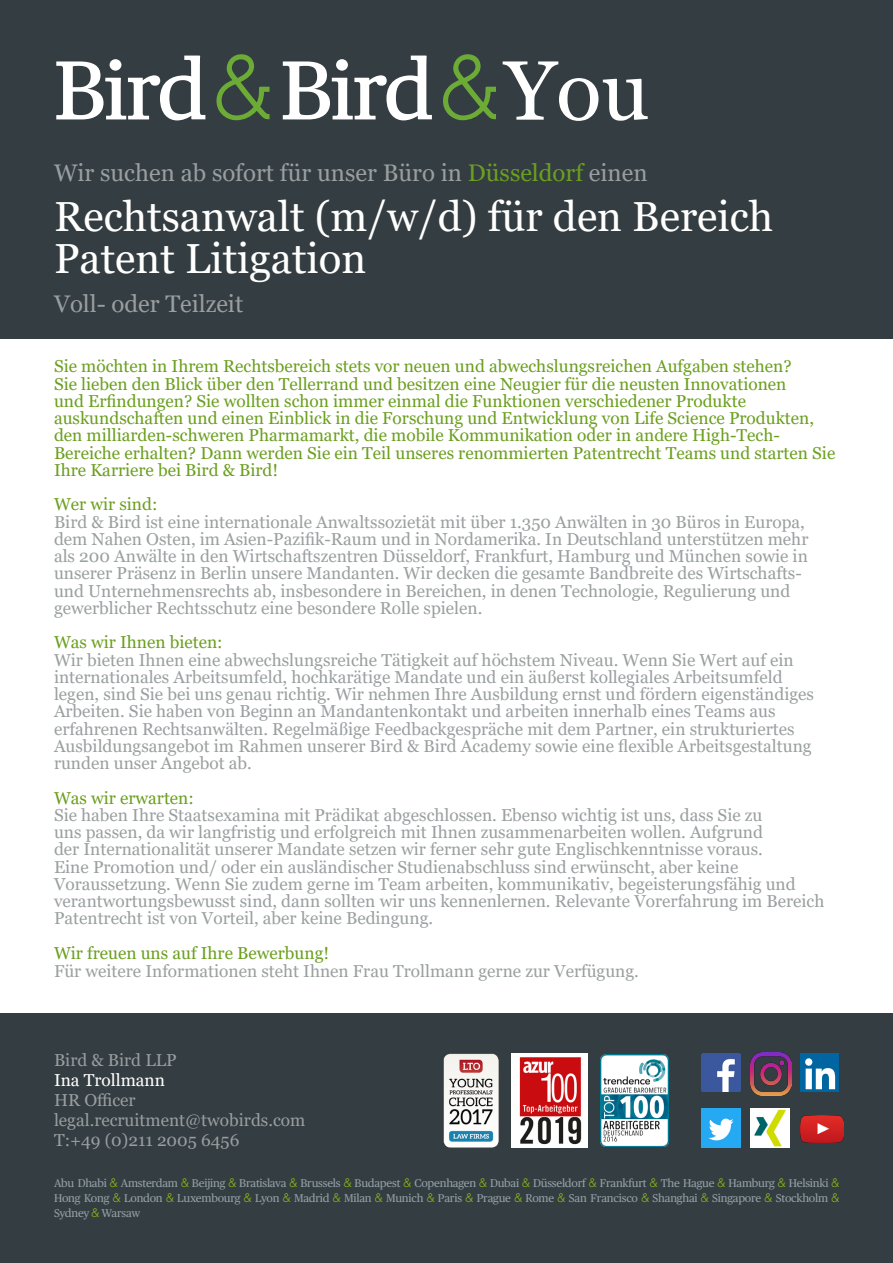
<style>
.page{position:relative;width:893px;height:1263px;background:#fff}
.page>*{position:absolute;margin:0;border:0;box-sizing:border-box;transform-origin:0 0}
.t1{font:84px "Georgia";color:#fff}
.t2{font:42px/42px "Georgia";color:#fffffe}
.t3{font:24px "Georgia";color:#999ea0}
.t4{font:17.25px/17.2px "Georgia";color:#9a9fa0}
.t5{font:17.25px/17.2px "Georgia";color:#6b9f1f}
.t6{font:17.25px/19.8px "Georgia";color:#999ea0}
.t7{font:17.25px "Georgia";color:#fff}
.t8{font:11.25px/15px "Publico Text";letter-spacing:-.02em;color:#93a0a7;text-align:justify}
.s1{color:#6b9f1f}
.s2{font-family:"Bird and Bird Ampersand";color:#89ba17}
</style>
<div class="page">
<div style="left:0;top:0;width:893px;height:338px;background:#343d41"></div>
<div style="left:0;top:1013px;width:893px;height:250px;background:#343d41"></div>
<svg style="left:56px;top:56px;width:149px;height:64px"></svg>
<svg style="left:283px;top:56px;width:149px;height:64px"></svg>
<svg style="left:443px;top:54px;width:53px;height:66px"></svg>
<svg style="left:216px;top:54px;width:54px;height:66px"></svg>
<img style="left:512px;top:1053px;width:76px;height:94px">
<img style="left:601px;top:1054px;width:67px;height:92px">
<svg style="left:800px;top:1053px;width:39px;height:39px;background:#4c93bc"></svg>
<img style="left:702px;top:1053px;width:38px;height:39px">
<img style="left:751px;top:1109px;width:38px;height:38px">
<img style="left:750px;top:1052px;width:41px;height:43px">
<img style="left:800px;top:1116px;width:43px;height:27px">
<img style="left:702px;top:1109px;width:38px;height:38px">
<img style="left:444px;top:1053px;width:55px;height:94px">
<h1 class="t1" style="left:504px;top:40px;width:147px">You</h1>
<h3 class="t3" style="left:54px;top:158px;width:595px">Wir suchen ab sofort für unser Büro in <span class="s1">Düsseldorf</span> einen</h3>
<h2 class="t2" style="left:54px;top:196px;width:721px">Rechtsanwalt (m/w/d) für den Bereich<br>Patent Litigation</h2>
<h3 class="t3" style="left:54px;top:289px;width:191px">Voll- oder Teilzeit</h3>
<p class="t5" style="left:54px;top:358px;width:783px">Sie möchten in Ihrem Rechtsbereich stets vor neuen und abwechslungsreichen Aufgaben stehen?<br>Sie lieben den Blick über den Tellerrand und besitzen eine Neugier für die neusten Innovationen<br>und Erfindungen? Sie wollten schon immer einmal die Funktionen verschiedener Produkte auskundschaften und einen Einblick in die Forschung und Entwicklung von Life Science Produkten, den milliarden-schweren Pharmamarkt, die mobile Kommunikation oder in andere High-Tech-Bereiche erhalten? Dann werden Sie ein Teil unseres renommierten Patentrecht Teams und starten Sie Ihre Karriere bei Bird &amp; Bird!</p>
<p class="t5" style="left:54px;top:496px;width:105px">Wer wir sind:</p>
<p class="t4" style="left:54px;top:513px;width:756px">Bird &amp; Bird ist eine internationale Anwaltssozietät mit über 1.350 Anwälten in 30 Büros in Europa, dem Nahen Osten, im Asien-Pazifik-Raum und in Nordamerika. In Deutschland unterstützen mehr als 200 Anwälte in den Wirtschaftszentren Düsseldorf, Frankfurt, Hamburg und München sowie in unserer Präsenz in Berlin unsere Mandanten. Wir decken die gesamte Bandbreite des Wirtschafts&shy;und Unternehmensrechts ab, insbesondere in Bereichen, in denen Technologie, Regulierung und gewerblicher Rechtsschutz eine besondere Rolle spielen.</p>
<p class="t5" style="left:54px;top:634px;width:170px">Was wir Ihnen bieten:</p>
<p class="t4" style="left:54px;top:651px;width:761px">Wir bieten Ihnen eine abwechslungsreiche Tätigkeit auf höchstem Niveau. Wenn Sie Wert auf ein internationales Arbeitsumfeld, hochkarätige Mandate und ein äußerst kollegiales Arbeitsumfeld legen, sind Sie bei uns genau richtig. Wir nehmen Ihre Ausbildung ernst und fördern eigenständiges Arbeiten. Sie haben von Beginn an Mandantenkontakt und arbeiten innerhalb eines Teams aus erfahrenen Rechtsanwälten. Regelmäßige Feedbackgespräche mit dem Partner, ein strukturiertes Ausbildungsangebot im Rahmen unserer Bird &amp; Bird Academy sowie eine flexible Arbeitsgestaltung runden unser Angebot ab.</p>
<p class="t5" style="left:54px;top:789px;width:141px">Was wir erwarten:</p>
<p class="t4" style="left:54px;top:807px;width:772px">Sie haben Ihre Staatsexamina mit Prädikat abgeschlossen. Ebenso wichtig ist uns, dass Sie zu<br>uns passen, da wir langfristig und erfolgreich mit Ihnen zusammenarbeiten wollen. Aufgrund<br>der Internationalität unserer Mandate setzen wir ferner sehr gute Englischkenntnisse voraus.<br>Eine Promotion und/ oder ein ausländischer Studienabschluss sind erwünscht, aber keine Voraussetzung. Wenn Sie zudem gerne im Team arbeiten, kommunikativ, begeisterungsfähig und verantwortungsbewusst sind, dann sollten wir uns kennenlernen. Relevante Vorerfahrung im Bereich Patentrecht ist von Vorteil, aber keine Bedingung.</p>
<p class="t5" style="left:54px;top:945px;width:277px">Wir freuen uns auf Ihre Bewerbung!</p>
<p class="t4" style="left:54px;top:963px;width:586px">Für weitere Informationen steht Ihnen Frau Trollmann gerne zur Verfügung.</p>
<p class="t6" style="left:54px;top:1051px;width:124px">Bird &amp; Bird LLP</p>
<p class="t7" style="left:54px;top:1070px;width:112px">Ina Trollmann</p>
<p class="t6" style="left:54px;top:1090px;width:253px">HR Officer legal.recruitment@twobirds.com<br>T:+49 (0)211 2005 6456</p>
<p class="t8" style="left:54px;top:1175px;width:786px">Abu Dhabi <span class="s2">&amp;</span> Amsterdam <span class="s2">&amp;</span> Beijing <span class="s2">&amp;</span> Bratislava <span class="s2">&amp;</span> Brussels <span class="s2">&amp;</span> Budapest <span class="s2">&amp;</span> Copenhagen <span class="s2">&amp;</span> Dubai <span class="s2">&amp;</span> Düsseldorf <span class="s2">&amp;</span> Frankfurt <span class="s2">&amp;</span> The Hague <span class="s2">&amp;</span> Hamburg <span class="s2">&amp;</span> Helsinki <span class="s2">&amp; </span>Hong Kong <span class="s2">&amp;</span> London <span class="s2">&amp;</span> Luxembourg <span class="s2">&amp;</span> Lyon <span class="s2">&amp;</span> Madrid <span class="s2">&amp;</span> Milan <span class="s2">&amp;</span> Munich <span class="s2">&amp;</span> Paris <span class="s2">&amp;</span> Prague <span class="s2">&amp;</span> Rome <span class="s2">&amp;</span> San Francisco <span class="s2">&amp;</span> Shanghai <span class="s2">&amp;</span> Singapore <span class="s2">&amp;</span> Stockholm <span class="s2">&amp; </span>Sydney <span class="s2">&amp;</span> Warsaw</p>
</div>
